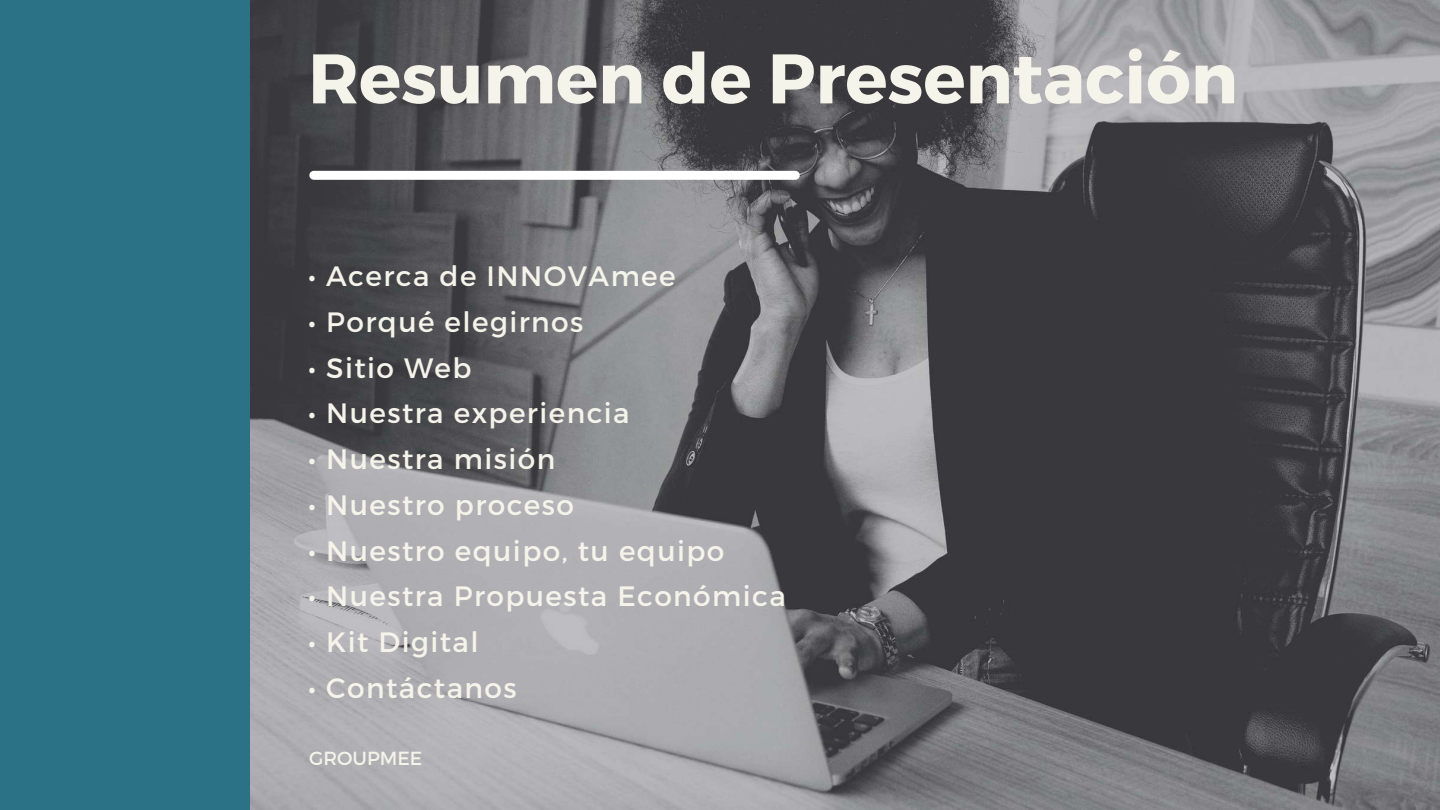
<style>
.page{position:relative;width:1440px;height:810px;background:#2b7286}
.page>*{position:absolute;margin:0;border:0;box-sizing:border-box;transform-origin:0 0}
.t1{font:700 70px "Montserrat";color:#f4f4ea}
.t2{font:28px "Montserrat";letter-spacing:.05em;color:#f4f4ea}
.t3{font:19px "Montserrat";color:#f4f4ea}
</style>
<div class="page">
<img style="left:251px;top:0;width:1189px;height:810px">
<div style="left:314px;top:171px;width:481px;height:9px;background:#fff"></div>
<h1 class="t1" style="left:308px;top:33px;width:931px">Resumen de Presentación</h1>
<p class="t2" style="left:308px;top:258px;width:369px">• Acerca de INNOVAmee</p>
<p class="t2" style="left:308px;top:304px;width:277px">• Porqué elegirnos</p>
<p class="t2" style="left:308px;top:349px;width:165px">• Sitio Web</p>
<p class="t2" style="left:308px;top:395px;width:323px">• Nuestra experiencia</p>
<p class="t2" style="left:308px;top:441px;width:248px">• Nuestra misión</p>
<p class="t2" style="left:308px;top:487px;width:267px">• Nuestro proceso</p>
<p class="t2" style="left:308px;top:532px;width:418px">• Nuestro equipo, tu equipo</p>
<p class="t2" style="left:308px;top:578px;width:479px">• Nuestra Propuesta Económica</p>
<p class="t2" style="left:308px;top:624px;width:172px">• Kit Digital</p>
<p class="t2" style="left:308px;top:670px;width:210px">• Contáctanos</p>
<p class="t3" style="left:309px;top:746px;width:115px">GROUPMEE</p>
</div>
